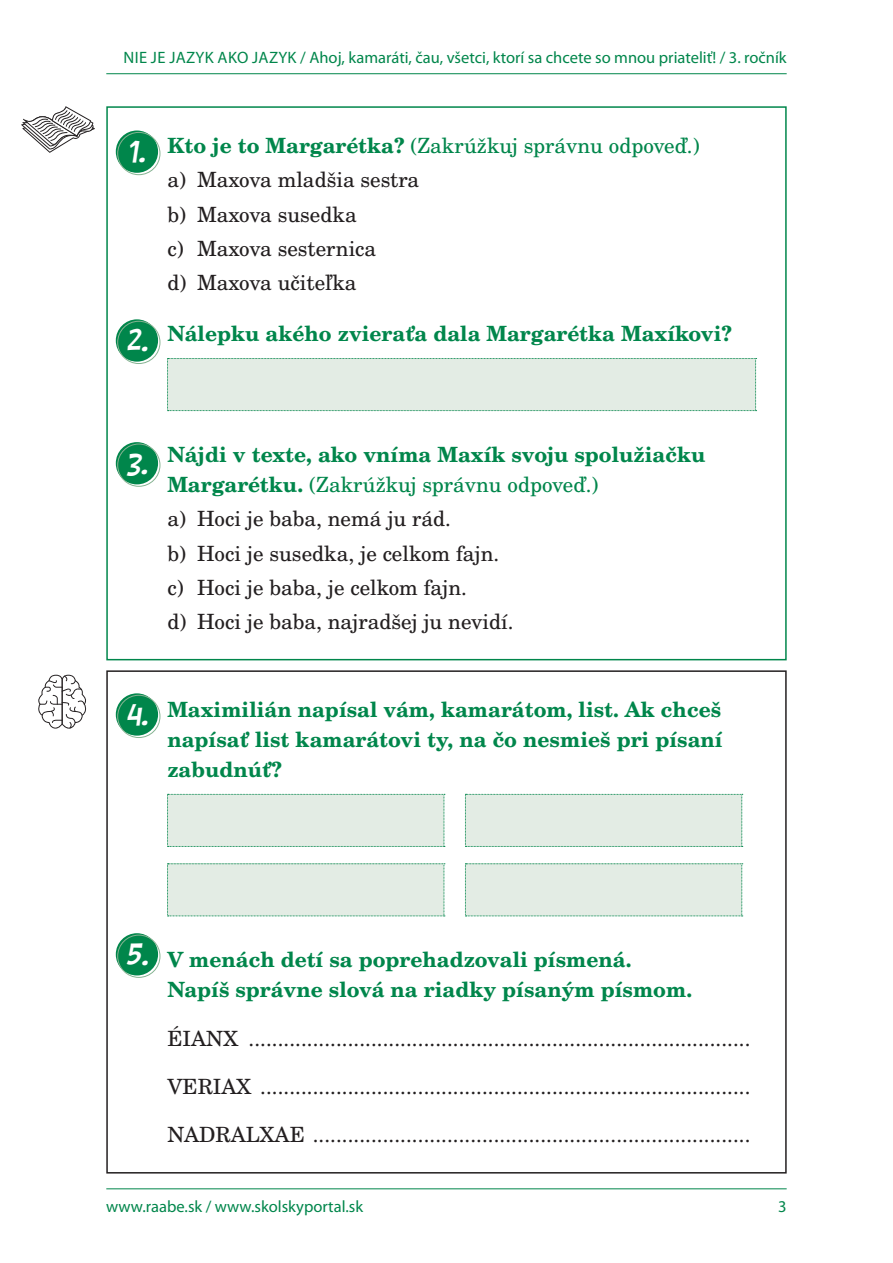
<style>
.page{position:relative;width:893px;height:1263px;background:#fff}
.page>*{position:absolute;margin:0;border:0;box-sizing:border-box;transform-origin:0 0}
.x_text{font:italic 32.7px "Barthowheel";color:#fff}
.x_text-2{font:21px "Century Schoolbook LOT Rom";color:#231f20}
.x_text-3{font:700 21px/30px "Century Schoolbook LOT";color:#00864b}
.x_text-4{font:21px "Century Schoolbook LOT Rom";color:#00864b}
.t1{font:16.5px "Myriad Pro";color:#00864b}
.s1{font-family:"Century Schoolbook LOT";font-weight:700}
.s2{font-family:"Century Schoolbook LOT Rom";font-weight:400}
</style>
<div class="page">
<hr style="left:106px;top:1188px;width:681px;height:1px;background:#00864b">
<hr style="left:106px;top:73px;width:681px;height:1px;background:#00864b">
<div style="left:167px;top:358px;width:590px;height:53px;background:#e3ece4"></div>
<div style="left:167px;top:794px;width:278px;height:53px;background:#e3ece4"></div>
<div style="left:465px;top:794px;width:278px;height:53px;background:#e3ece4"></div>
<div style="left:167px;top:863px;width:278px;height:54px;background:#e3ece4"></div>
<div style="left:465px;top:863px;width:278px;height:54px;background:#e3ece4"></div>
<div style="left:106px;top:670px;width:681px;height:503px;border:2px solid #231f20"></div>
<svg style="left:21px;top:106px;width:74px;height:47px"></svg>
<svg style="left:38px;top:675px;width:49px;height:54px"></svg>
<div style="left:116px;top:131px;width:42px;height:42px;background:#00864b;border-radius:50%"></div>
<div style="left:117px;top:132px;width:43px;height:43px;border:1px solid #86b392;border-radius:50%"></div>
<div style="left:116px;top:319px;width:42px;height:43px;background:#00864b;border-radius:50%"></div>
<div style="left:117px;top:321px;width:43px;height:43px;border:1px solid #86b392;border-radius:50%"></div>
<div style="left:116px;top:442px;width:42px;height:42px;background:#00864b;border-radius:50%"></div>
<div style="left:117px;top:444px;width:43px;height:43px;border:1px solid #86b392;border-radius:50%"></div>
<div style="left:116px;top:693px;width:42px;height:43px;background:#00864b;border-radius:50%"></div>
<div style="left:117px;top:695px;width:43px;height:43px;border:1px solid #86b392;border-radius:50%"></div>
<div style="left:116px;top:933px;width:42px;height:42px;background:#00864b;border-radius:50%"></div>
<div style="left:117px;top:935px;width:43px;height:43px;border:1px solid #86b392;border-radius:50%"></div>
<p class="t1" style="left:124px;top:47px;width:665px">NIE JE JAZYK AKO JAZYK / Ahoj, kamaráti, čau, všetci, ktorí sa chcete so mnou priateliť! / 3. ročník</p>
<p class="x_text" style="left:126px;top:134px;width:21px">1.</p>
<p class="x_text" style="left:126px;top:323px;width:23px">2.</p>
<p class="x_text-4" style="left:167px;top:132px;width:534px"><span class="s1">Kto je to Margarétka?</span> (Zakrúžkuj správnu odpoveď.)</p>
<p class="x_text-2" style="left:167px;top:167px;width:253px">a) Maxova mladšia sestra</p>
<p class="x_text-2" style="left:167px;top:201px;width:191px">b) Maxova susedka</p>
<p class="x_text-2" style="left:167px;top:235px;width:210px">c) Maxova sesternica</p>
<p class="x_text-2" style="left:167px;top:269px;width:191px">d) Maxova učiteľka</p>
<p class="x_text-3" style="left:167px;top:320px;width:566px">Nálepku akého zvieraťa dala Margarétka Maxíkovi?</p>
<p class="x_text" style="left:126px;top:445px;width:23px">3.</p>
<p class="x_text-3" style="left:167px;top:440px;width:540px">Nájdi v texte, ako vníma Maxík svoju spolužiačku<br>Margarétku. <span class="s2">(Zakrúžkuj správnu odpoveď.)</span></p>
<p class="x_text-2" style="left:167px;top:506px;width:285px">a) Hoci je baba, nemá ju rád.</p>
<p class="x_text-2" style="left:167px;top:540px;width:334px">b) Hoci je susedka, je celkom fajn.</p>
<p class="x_text-2" style="left:167px;top:574px;width:301px">c) Hoci je baba, je celkom fajn.</p>
<p class="x_text-2" style="left:167px;top:608px;width:348px">d) Hoci je baba, najradšej ju nevidí.</p>
<p class="x_text" style="left:126px;top:696px;width:24px">4.</p>
<p class="x_text-3" style="left:167px;top:695px;width:557px;text-align:justify">Maximilián napísal vám, kamarátom, list. Ak chceš napísať list kamarátovi ty, na čo nesmieš pri písaní zabudnúť?</p>
<p class="x_text" style="left:126px;top:936px;width:24px">5.</p>
<p class="x_text-3" style="left:167px;top:946px;width:526px">V menách detí sa poprehadzovali písmená.<br>Napíš správne slová na riadky písaným písmom.</p>
<p class="x_text-2" style="left:167px;top:1025px;width:585px">ÉIANX ......................................................................................</p>
<p class="x_text-2" style="left:167px;top:1073px;width:585px">VERIAX ....................................................................................</p>
<p class="x_text-2" style="left:167px;top:1122px;width:585px">NADRALXAE ...........................................................................</p>
<p class="t1" style="left:106px;top:1196px;width:258px">www.raabe.sk / www.skolskyportal.sk</p>
<p class="t1" style="left:778px;top:1196px;width:10px">3</p>
</div>
